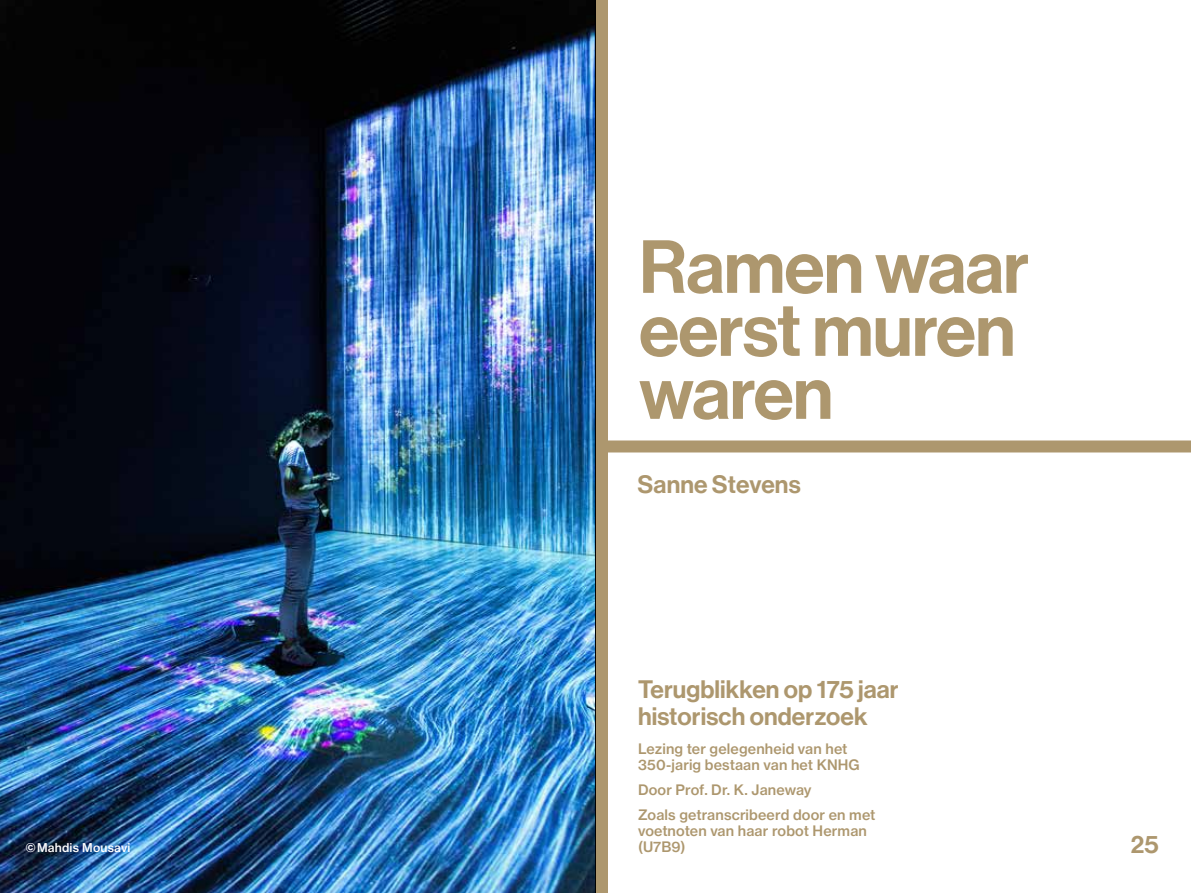
<style>
.page{position:relative;width:1191px;height:893px;background:#fff}
.page>*{position:absolute;margin:0;border:0;box-sizing:border-box;transform-origin:0 0}
.t1{font:73.5px/63px "N Haas Grotesk DS Pro 65 Md";letter-spacing:-.01em;color:#ad976e}
.t2{font:24.75px/27px "N Haas Grotesk DS Pro 65 Md";letter-spacing:.005em;color:#ad976e}
.t3{font:14.25px/16.2px "N Haas Grotesk TX Pro 65 Md";letter-spacing:.01em;color:#ad976e}
.t4{font:12px "N Haas Grotesk TX Pro 65 Md";letter-spacing:.015em;color:#fff}
</style>
<div class="page">
<div style="left:602px;top:440px;width:589px;height:12px;background:#ad976e"></div>
<div style="left:595px;top:0;width:12px;height:893px;background:#ad976e"></div>
<img style="left:0;top:0;width:595px;height:893px">
<hr style="left:595px;top:0;width:1px;height:893px;background:#000">
<h1 class="t1" style="left:639px;top:237px;width:391px">Ramen waar eerst muren waren</h1>
<h2 class="t2" style="left:637px;top:471px;width:165px">Sanne Stevens</h2>
<h2 class="t2" style="left:638px;top:676px;width:262px">Terugblikken op 175 jaar historisch onderzoek</h2>
<p class="t3" style="left:638px;top:741px;width:223px">Lezing ter gelegenheid van het<br>350-jarig bestaan van het KNHG</p>
<p class="t3" style="left:638px;top:777px;width:239px;line-height:24.8px">Door Prof. Dr. K. Janeway<br>Zoals getranscribeerd door en met</p>
<p class="t3" style="left:638px;top:823px;width:230px">voetnoten van haar robot Herman (U7B9)</p>
<p class="t4" style="left:26px;top:840px;width:106px">©Mahdis Mousavi</p>
<h2 class="t2" style="left:1130px;top:831px;width:29px">25</h2>
</div>
